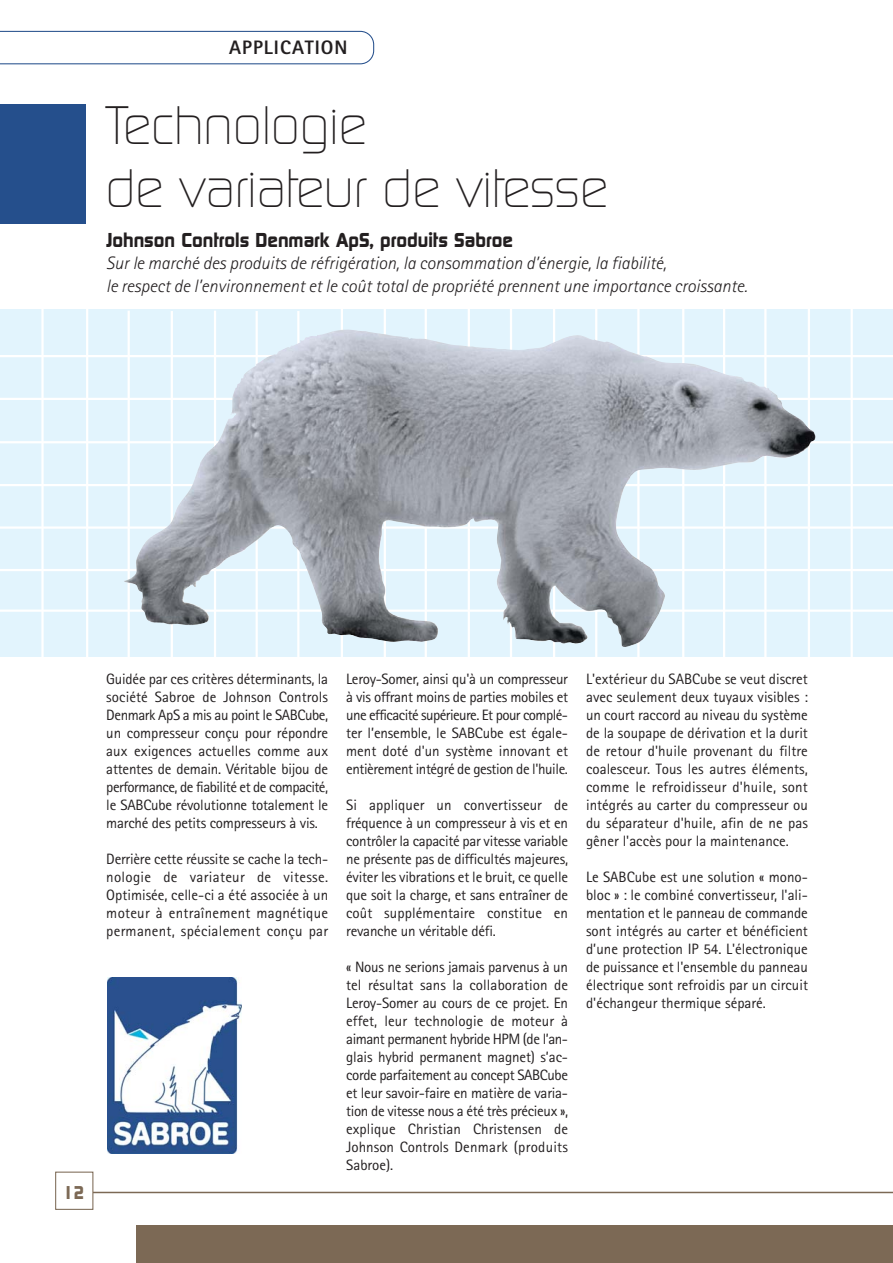
<style>
.page{position:relative;width:893px;height:1263px;background:#fff}
.page>*{position:absolute;margin:0;border:0;box-sizing:border-box;transform-origin:0 0}
.t1{font:300 52.5px/63px "Digital";color:#231f20;scale:.95 1}
.t2{font:700 19.5px "Digital";color:#231f20}
.t3{font:800 19.5px "Rotis Sans Serif";letter-spacing:.055em;color:#231f20}
.t4{font:italic 300 18px/22.6px "Rotis Sans Serif";color:#231f20}
.t5{font:700 18px "Digital";color:#7c6955}
.t6{font:15px/18px "Rotis Sans Serif";color:#231f20;text-align:justify}
</style>
<div class="page">
<svg style="left:0;top:309px;width:893px;height:347px;background:#d2dfe9"></svg>
<hr style="left:72px;top:1192px;width:821px;height:1px;background:#7c6955">
<div style="left:56px;top:1173px;width:36px;height:36px;background:#fff"></div>
<div style="left:55px;top:1171px;width:38px;height:39px;border:1px solid #7c6955"></div>
<div style="left:136px;top:1226px;width:757px;height:37px;background:#7c6955"></div>
<div style="left:0;top:104px;width:85px;height:119px;background:#254f8c"></div>
<svg style="left:0;top:31px;width:374px;height:33px"></svg>
<img style="left:107px;top:977px;width:135px;height:176px">
<hr style="left:41px;top:307px;width:3px;height:356px;background:#fff">
<hr style="left:86px;top:308px;width:2px;height:356px;background:#fff">
<hr style="left:128px;top:311px;width:2px;height:356px;background:#fff">
<hr style="left:171px;top:311px;width:2px;height:356px;background:#fff">
<hr style="left:214px;top:311px;width:2px;height:356px;background:#fff">
<hr style="left:256px;top:311px;width:2px;height:356px;background:#fff">
<hr style="left:297px;top:311px;width:2px;height:356px;background:#fff">
<hr style="left:341px;top:307px;width:2px;height:356px;background:#fff">
<hr style="left:384px;top:307px;width:2px;height:356px;background:#fff">
<hr style="left:425px;top:308px;width:2px;height:356px;background:#fff">
<hr style="left:468px;top:308px;width:2px;height:356px;background:#fff">
<hr style="left:510px;top:308px;width:2px;height:356px;background:#fff">
<hr style="left:553px;top:305px;width:2px;height:356px;background:#fff">
<hr style="left:595px;top:305px;width:2px;height:356px;background:#fff">
<hr style="left:637px;top:308px;width:2px;height:356px;background:#fff">
<hr style="left:682px;top:303px;width:2px;height:356px;background:#fff">
<hr style="left:723px;top:305px;width:2px;height:356px;background:#fff">
<hr style="left:764px;top:305px;width:2px;height:356px;background:#fff">
<hr style="left:808px;top:305px;width:2px;height:356px;background:#fff">
<hr style="left:851px;top:303px;width:2px;height:356px;background:#fff">
<hr style="left:0;top:355px;width:893px;height:2px;background:#fff">
<hr style="left:0;top:398px;width:893px;height:2px;background:#fff">
<hr style="left:0;top:441px;width:893px;height:2px;background:#fff">
<hr style="left:0;top:484px;width:893px;height:2px;background:#fff">
<hr style="left:0;top:526px;width:893px;height:3px;background:#fff">
<hr style="left:0;top:569px;width:893px;height:2px;background:#fff">
<hr style="left:0;top:609px;width:893px;height:3px;background:#fff">
<img style="left:124px;top:436px;width:692px;height:212px">
<h2 class="t3" style="left:229px;top:41px;width:120px">APPLICATION</h2>
<h1 class="t1" style="left:105px;top:98px;width:530px">Technologie<br>de variateur de vitesse</h1>
<h2 class="t2" style="left:106px;top:233px;width:408px">Johnson Controls Denmark ApS, produits Sabroe</h2>
<p class="t4" style="left:106px;top:253px;width:643px">Sur le marché des produits de réfrigération, la consommation d’énergie, la fiabilité,<br>le respect de l’environnement et le coût total de propriété prennent une importance croissante.</p>
<p class="t5" style="left:63px;top:1185px;width:23px">12</p>
<p class="t6" style="left:106px;top:671px;width:223px">Guidée par ces critères déterminants, la société Sabroe de Johnson Controls Denmark ApS a mis au point le SABCube, un compresseur conçu pour répondre aux exigences actuelles comme aux attentes de demain. Véritable bijou de performance, de fiabilité et de compacité, le SABCube révolutionne totalement le marché des petits compresseurs à vis.</p>
<p class="t6" style="left:106px;top:851px;width:223px">Derrière cette réussite se cache la tech&shy;nologie de variateur de vitesse.<br>Optimisée, celle-ci a été associée à un moteur à entraînement magnétique permanent, spécialement conçu par</p>
<p class="t6" style="left:346px;top:671px;width:223px">Leroy-Somer, ainsi qu'à un compresseur à vis offrant moins de parties mobiles et une efficacité supérieure. Et pour complé&shy;ter l’ensemble, le SABCube est égale&shy;ment doté d'un système innovant et entièrement intégré de gestion de l'huile.</p>
<p class="t6" style="left:346px;top:797px;width:223px">Si appliquer un convertisseur de fréquence à un compresseur à vis et en contrôler la capacité par vitesse variable ne présente pas de difficultés majeures, éviter les vibrations et le bruit, ce quelle que soit la charge, et sans entraîner de coût supplémentaire constitue en revanche un véritable défi.</p>
<p class="t6" style="left:346px;top:959px;width:223px">« Nous ne serions jamais parvenus à un tel résultat sans la collaboration de Leroy-Somer au cours de ce projet. En effet, leur technologie de moteur à aimant permanent hybride HPM (de l’an&shy;glais hybrid permanent magnet) s’ac&shy;corde parfaitement au concept SABCube et leur savoir-faire en matière de varia&shy;tion de vitesse nous a été très précieux », explique Christian Christensen de Johnson Controls Denmark (produits Sabroe).</p>
<p class="t6" style="left:586px;top:671px;width:223px">L'extérieur du SABCube se veut discret avec seulement deux tuyaux visibles : un court raccord au niveau du système de la soupape de dérivation et la durit de retour d'huile provenant du filtre coalesceur. Tous les autres éléments, comme le refroidisseur d'huile, sont intégrés au carter du compresseur ou du séparateur d'huile, afin de ne pas gêner l'accès pour la maintenance.</p>
<p class="t6" style="left:586px;top:869px;width:223px">Le SABCube est une solution « mono&shy;bloc » : le combiné convertisseur, l'ali&shy;mentation et le panneau de commande sont intégrés au carter et bénéficient d’une protection IP 54. L'électronique de puissance et l'ensemble du panneau électrique sont refroidis par un circuit d'échangeur thermique séparé.</p>
</div>
